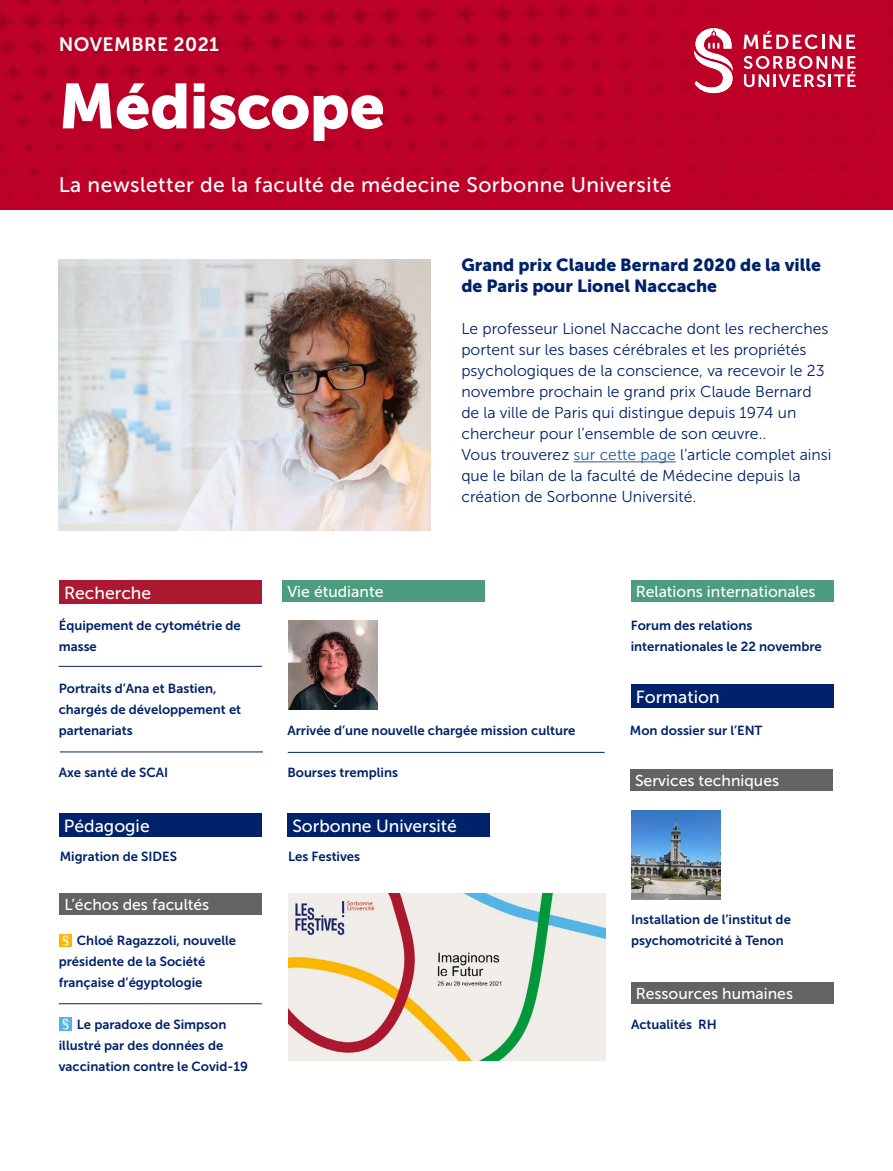
<style>
.page{position:relative;width:893px;height:1171px;background:#fff}
.page>*{position:absolute;margin:0;border:0;box-sizing:border-box;transform-origin:0 0}
.TitreMediscope{font:63px "Museo Sans 900";letter-spacing:-.01em;color:#fff}
.soustitreMédiscope{font:21px "Museo Sans 500";letter-spacing:.02em;color:#fff}
.DATE{font:19.25px "Museo Sans 700";letter-spacing:.02em;color:#fff}
.Grand_Titre{font:17.5px/21px "Museo Sans 900";color:#00226a}
.rubrique_Formation{font:17.5px "Museo Sans 500";color:#fff}
.rubrique_recherche{font:17.5px "Museo Sans 500";color:#fff}
.Chapô{font:15.75px/21px "Museo Sans 300";color:#00226a}
.rubriqueRH{font:15.75px "Museo Sans 500";color:#fff}
.rubrique_RI{font:15.75px "Museo Sans 500";color:#fff}
.Chapô-2{font:13.12px/21px "Museo Sans 700";color:#00226a}
.s1{color:#275b9b}
</style>
<div class="page">
<img style="left:0;top:0;width:893px;height:209px">
<svg style="left:743px;top:31px;width:112px;height:18px"></svg>
<svg style="left:694px;top:28px;width:40px;height:65px"></svg>
<svg style="left:744px;top:56px;width:112px;height:31px"></svg>
<img style="left:59px;top:259px;width:372px;height:272px">
<hr style="left:574px;top:461px;width:102px;height:1px;background:#275b9b">
<div style="left:59px;top:580px;width:203px;height:23px;background:#ac182f"></div>
<div style="left:631px;top:580px;width:202px;height:22px;background:#4b9d7e"></div>
<div style="left:282px;top:580px;width:203px;height:22px;background:#4b9d7e"></div>
<div style="left:631px;top:982px;width:202px;height:22px;background:#646363"></div>
<div style="left:631px;top:685px;width:202px;height:23px;background:#00226a"></div>
<div style="left:59px;top:814px;width:203px;height:23px;background:#00226a"></div>
<hr style="left:288px;top:752px;width:317px;height:1px;background:#00226a">
<hr style="left:59px;top:666px;width:203px;height:1px;background:#00226a">
<hr style="left:59px;top:1003px;width:203px;height:1px;background:#00226a">
<img style="left:288px;top:620px;width:89px;height:89px">
<img style="left:288px;top:893px;width:317px;height:167px">
<div style="left:59px;top:893px;width:203px;height:22px;background:#646363"></div>
<svg style="left:60px;top:934px;width:12px;height:12px"></svg>
<svg style="left:60px;top:1018px;width:12px;height:12px"></svg>
<hr style="left:60px;top:751px;width:203px;height:1px;background:#00226a">
<div style="left:287px;top:814px;width:203px;height:23px;background:#00226a"></div>
<div style="left:630px;top:769px;width:203px;height:22px;background:#646363"></div>
<img style="left:631px;top:810px;width:89px;height:89px">
<p class="DATE" style="left:59px;top:34px;width:162px">NOVEMBRE 2021</p>
<p class="TitreMediscope" style="left:59px;top:71px;width:328px">Médiscope</p>
<p class="soustitreMédiscope" style="left:59px;top:173px;width:614px">La newsletter de la faculté de médecine Sorbonne Université</p>
<p class="Grand_Titre" style="left:461px;top:254px;width:361px">Grand prix Claude Bernard 2020 de la ville de Paris pour Lionel Naccache</p>
<p class="Chapô" style="left:461px;top:318px;width:372px">Le professeur Lionel Naccache dont les recherches portent sur les bases cérébrales et les propriétés psychologiques de la conscience, va recevoir le 23 novembre prochain le grand prix Claude Bernard de la ville de Paris qui distingue depuis 1974 un chercheur pour l’ensemble de son œuvre..<br>Vous trouverez <span class="s1">sur cette page</span> l’article complet ainsi que le bilan de la faculté de Médecine depuis la création de Sorbonne Université.</p>
<p class="rubrique_recherche" style="left:64px;top:583px;width:89px">Recherche</p>
<p class="rubrique_RI" style="left:287px;top:583px;width:98px">Vie étudiante</p>
<p class="rubrique_RI" style="left:636px;top:583px;width:181px">Relations internationales</p>
<p class="Chapô-2" style="left:59px;top:615px;width:184px">Équipement de cytométrie de masse</p>
<p class="Chapô-2" style="left:59px;top:678px;width:184px">Portraits d’Ana et Bastien, chargés de développement et partenariats</p>
<p class="Chapô-2" style="left:59px;top:762px;width:111px">Axe santé de SCAI</p>
<p class="rubrique_Formation" style="left:64px;top:816px;width:87px">Pédagogie</p>
<p class="Chapô-2" style="left:60px;top:846px;width:119px">Migration de SIDES</p>
<p class="rubriqueRH" style="left:64px;top:896px;width:146px">L’échos des facultés</p>
<p class="Chapô-2" style="left:59px;top:930px;width:179px;text-indent:18px">Chloé Ragazzoli, nouvelle présidente de la Société française d’égyptologie</p>
<p class="Chapô-2" style="left:59px;top:1014px;width:191px;text-indent:18px">Le paradoxe de Simpson illustré par des données de vaccination contre le Covid-19</p>
<p class="Chapô-2" style="left:287px;top:720px;width:290px">Arrivée d’une nouvelle chargée mission culture</p>
<p class="Chapô-2" style="left:287px;top:762px;width:112px">Bourses tremplins</p>
<p class="rubrique_Formation" style="left:292px;top:816px;width:166px">Sorbonne Université</p>
<p class="Chapô-2" style="left:288px;top:846px;width:74px">Les Festives</p>
<p class="Chapô-2" style="left:631px;top:615px;width:193px">Forum des relations internationales le 22 novembre</p>
<p class="rubrique_Formation" style="left:636px;top:687px;width:85px">Formation</p>
<p class="Chapô-2" style="left:630px;top:720px;width:134px">Mon dossier sur l’ENT</p>
<p class="rubriqueRH" style="left:635px;top:772px;width:146px">Services techniques</p>
<p class="Chapô-2" style="left:631px;top:909px;width:161px">Installation de l’institut de psychomotricité à Tenon</p>
<p class="rubriqueRH" style="left:636px;top:985px;width:159px">Ressources humaines</p>
<p class="Chapô-2" style="left:631px;top:1014px;width:87px">Actualités RH</p>
</div>
